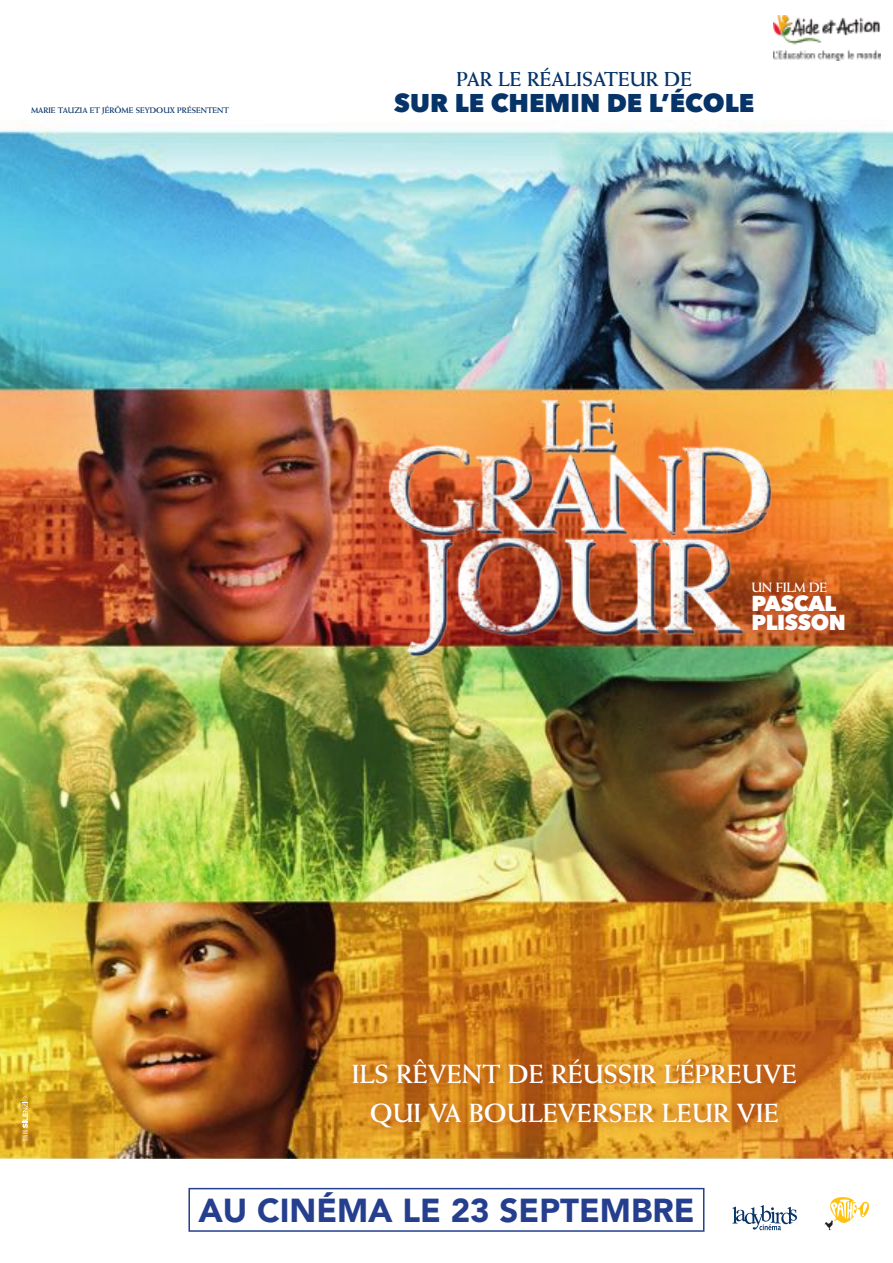
<style>
.page{position:relative;width:893px;height:1263px;background:#fff}
.page>*{position:absolute;margin:0;border:0;box-sizing:border-box;transform-origin:0 0}
.t1{font:900 33px "Avenir LT Std";color:#253f8e}
.t2{font:700 26.25px/39.2px "Weiss Std";color:#fff;text-align:center}
.t3{font:800 25.65px "Avenir Next";color:#063368}
.t4{font:800 21.6px/18.9px "Avenir Next";letter-spacing:-.02em;color:#fff}
.t5{font:700 20.25px "Weiss Std";color:#063368}
.t6{font:700 13.5px "Weiss Std";letter-spacing:-.02em;color:#fff}
.t7{font:700 8.1px "Weiss Std";color:#063368}
.t8{font:100 ultra-condensed 7.05px "Univers LT Std";color:#fff}
</style>
<div class="page">
<img style="left:0;top:26px;width:893px;height:1133px">
<svg style="left:339px;top:1045px;width:471px;height:97px;background:#d18320"></svg>
<svg style="left:773px;top:572px;width:82px;height:69px;background:#b8511e"></svg>
<img style="left:364px;top:384px;width:409px;height:280px">
<svg style="left:825px;top:1197px;width:44px;height:33px"></svg>
<svg style="left:732px;top:1205px;width:65px;height:25px"></svg>
<div style="left:188px;top:1188px;width:516px;height:44px;border:2px solid #253f8e"></div>
<div style="left:773px;top:9px;width:107px;height:58px;background:#fff"></div>
<img style="left:773px;top:16px;width:107px;height:44px">
<svg style="left:23px;top:1097px;width:5px;height:31px"></svg>
<p class="t7" style="left:31px;top:106px;width:199px">MARIE TAUZIA ET JÉRÔME SEYDOUX PRÉSENTENT</p>
<p class="t5" style="left:456px;top:67px;width:237px">PAR LE RÉALISATEUR DE</p>
<p class="t3" style="left:394px;top:87px;width:361px">SUR LE CHEMIN DE L’ÉCOLE</p>
<p class="t8" style="left:22px;top:1141px;width:13px;rotate:-90deg">CRÉATION</p>
<p class="t6" style="left:751px;top:579px;width:77px">UN FILM DE</p>
<p class="t4" style="left:751px;top:594px;width:96px">PASCAL<br>PLISSON</p>
<p class="t2" style="left:352px;top:1054px;width:447px">ILS RÊVENT DE RÉUSSIR L’ÉPREUVE<br>QUI VA BOULEVERSER LEUR VIE</p>
<p class="t1" style="left:198px;top:1191px;width:498px">AU CINÉMA LE 23 SEPTEMBRE</p>
</div>
